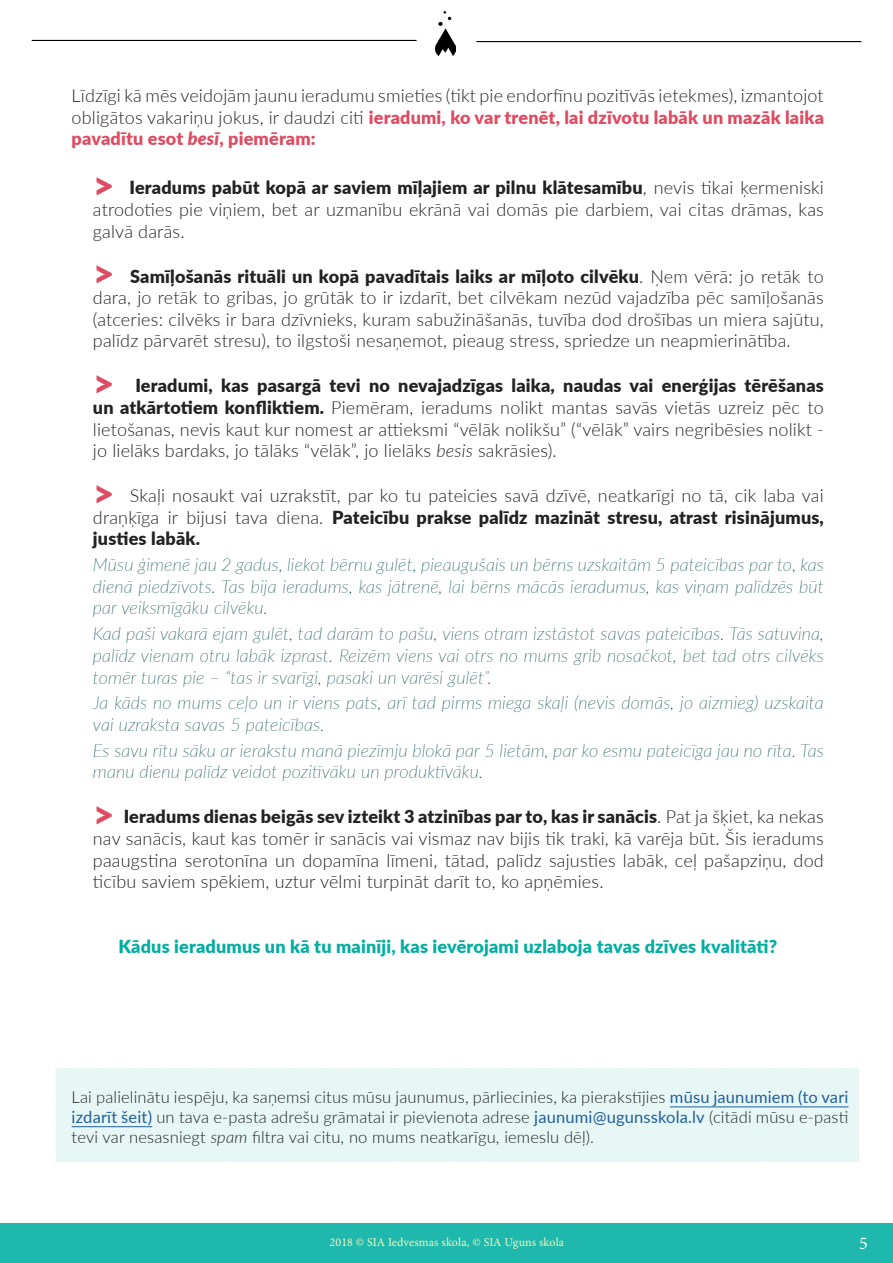
<style>
.page{position:relative;width:893px;height:1263px;background:#fff}
.page>*{position:absolute;margin:0;border:0;box-sizing:border-box;transform-origin:0 0}
.t1{font:300 18px/21.6px "Lato";letter-spacing:.01em;color:#222223;text-align:justify}
.t2{font:italic 100 18px/21.6px "Lato";letter-spacing:.01em;color:#004343;text-align:justify}
.t3{font:900 18px "Lato";letter-spacing:.01em;color:#00afa1}
.t4{font:18px "Minion Pro";color:#fff}
.t5{font:300 16.5px/19.8px "Lato";letter-spacing:.01em;color:#222223;text-align:justify}
.t6{font:12px "Minion Pro";letter-spacing:.005em;color:#f6f5c4}
.s1{font-weight:900;color:#df4b61}
.s2{font-weight:900;font-style:italic;color:#df4b61}
.s3{font-weight:900;font-size:37.5px;color:#df4b61}
.s4{font-weight:900}
.s5{font-style:italic}
.s6{font-weight:400;color:#215e9e}
</style>
<div class="page">
<div style="left:0;top:1222px;width:893px;height:41px;background:#1eb8ac"></div>
<hr style="left:32px;top:40px;width:385px;height:1px;background:#000">
<hr style="left:476px;top:41px;width:385px;height:1px;background:#000">
<div style="left:55px;top:1068px;width:804px;height:95px;background:#e6f7f5"></div>
<hr style="left:670px;top:1106px;width:178px;height:1px;background:#215e9e">
<hr style="left:72px;top:1126px;width:80px;height:1px;background:#215e9e">
<img style="left:435px;top:12px;width:21px;height:43px">
<p class="t1" style="left:72px;top:84px;width:754px">Līdzīgi kā mēs veidojām jaunu ieradumu smieties (tikt pie endorfīnu pozitīvās ietekmes), izmantojot obligātos vakariņu jokus, ir daudzi citi <span class="s1">ieradumi, ko var trenēt, lai dzīvotu labāk un mazāk laika pavadītu esot</span> <span class="s2">besī</span><span class="s1">, piemēram:</span></p>
<p class="t1" style="left:93px;top:176px;width:732px"><span class="s3">&gt;</span> <span class="s4">Ieradums pabūt kopā ar saviem mīļajiem ar pilnu klātesamību</span>, nevis tikai ķermeniski atrodoties pie viņiem, bet ar uzmanību ekrānā vai domās pie darbiem, vai citas drāmas, kas galvā darās.</p>
<p class="t1" style="left:93px;top:265px;width:732px"><span class="s3">&gt;</span> <span class="s4">Samīļošanās rituāli un kopā pavadītais laiks ar mīļoto cilvēku</span>. Ņem vērā: jo retāk to dara, jo retāk to gribas, jo grūtāk to ir izdarīt, bet cilvēkam nezūd vajadzība pēc samīļošanās (atceries: cilvēks ir bara dzīvnieks, kuram sabužināšanās, tuvība dod drošības un miera sajūtu, palīdz pārvarēt stresu), to ilgstoši nesaņemot, pieaug stress, spriedze un neapmierinātība.</p>
<p class="t1" style="left:93px;top:374px;width:732px"><span class="s3">&gt;</span> <span class="s4">Ieradumi, kas pasargā tevi no nevajadzīgas laika, naudas vai enerģijas tērēšanas un atkārtotiem konfliktiem.</span> Piemēram, ieradums nolikt mantas savās vietās uzreiz pēc to lietošanas, nevis kaut kur nomest ar attieksmi “vēlāk nolikšu” (“vēlāk” vairs negribēsies nolikt - jo lielāks bardaks, jo tālāks “vēlāk”, jo lielāks <span class="s5">besis</span> sakrāsies).</p>
<p class="t1" style="left:93px;top:484px;width:732px"><span class="s3">&gt;</span> Skaļi nosaukt vai uzrakstīt, par ko tu pateicies savā dzīvē, neatkarīgi no tā, cik laba vai draņķīga ir bijusi tava diena. <span class="s4">Pateicību prakse palīdz mazināt stresu, atrast risinājumus, justies labāk.</span></p>
<p class="t2" style="left:93px;top:553px;width:732px">Mūsu ģimenē jau 2 gadus, liekot bērnu gulēt, pieaugušais un bērns uzskaitām 5 pateicības par to, kas dienā piedzīvots. Tas bija ieradums, kas jātrenē, lai bērns mācās ieradumus, kas viņam palīdzēs būt par veiksmīgāku cilvēku.</p>
<p class="t2" style="left:93px;top:622px;width:732px">Kad paši vakarā ejam gulēt, tad darām to pašu, viens otram izstāstot savas pateicības. Tās satuvina, palīdz vienam otru labāk izprast. Reizēm viens vai otrs no mums grib nosačkot, bet tad otrs cilvēks tomēr turas pie – “tas ir svarīgi, pasaki un varēsi gulēt”.</p>
<p class="t2" style="left:93px;top:691px;width:732px">Ja kāds no mums ceļo un ir viens pats, arī tad pirms miega skaļi (nevis domās, jo aizmieg) uzskaita vai uzraksta savas 5 pateicības.</p>
<p class="t2" style="left:93px;top:739px;width:732px">Es savu rītu sāku ar ierakstu manā piezīmju blokā par 5 lietām, par ko esmu pateicīga jau no rīta. Tas manu dienu palīdz veidot pozitīvāku un produktīvāku.</p>
<p class="t1" style="left:93px;top:805px;width:732px"><span class="s3">&gt;</span> <span class="s4">Ieradums dienas beigās sev izteikt 3 atzinības par to, kas ir sanācis</span>. Pat ja šķiet, ka nekas nav sanācis, kaut kas tomēr ir sanācis vai vismaz nav bijis tik traki, kā varēja būt. Šis ieradums paaugstina serotonīna un dopamīna līmeni, tātad, palīdz sajusties labāk, ceļ pašapziņu, dod ticību saviem spēkiem, uztur vēlmi turpināt darīt to, ko apņēmies.</p>
<p class="t3" style="left:118px;top:933px;width:660px">Kādus ieradumus un kā tu mainīji, kas ievērojami uzlaboja tavas dzīves kvalitāti?</p>
<p class="t5" style="left:72px;top:1086px;width:778px">Lai palielinātu iespēju, ka saņemsi citus mūsu jaunumus, pārliecinies, ka pierakstījies <span class="s6">mūsu jaunumiem (to vari izdarīt šeit)</span> un tava e-pasta adrešu grāmatai ir pievienota adrese <span class="s6">jaunumi@ugunsskola.lv</span> (citādi mūsu e-pasti tevi var nesasniegt <span class="s5">spam</span> filtra vai citu, no mums neatkarīgu, iemeslu dēļ).</p>
<p class="t6" style="left:330px;top:1234px;width:236px">2018 © SIA Iedvesmas skola, © SIA Uguns skola</p>
<p class="t4" style="left:859px;top:1231px;width:10px">5</p>
</div>
